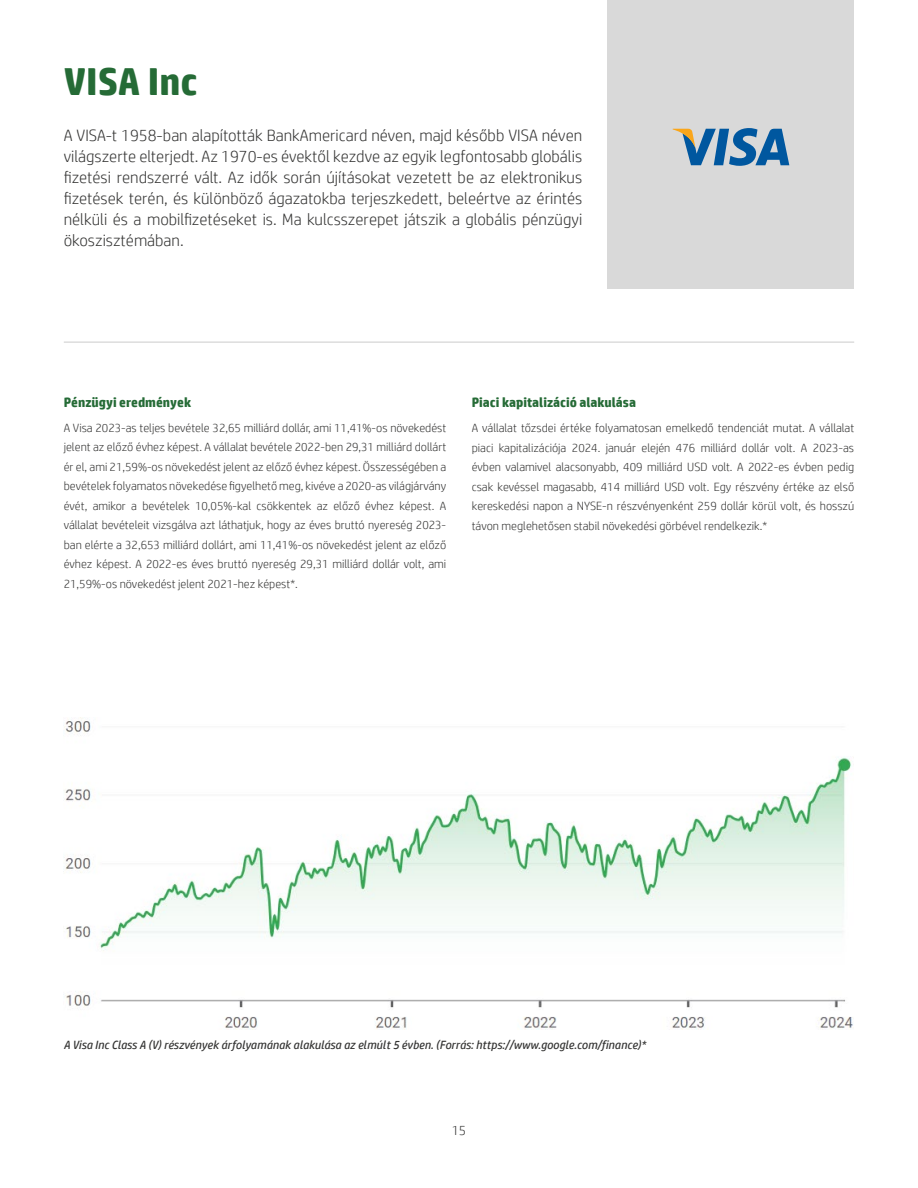
<style>
.page{position:relative;width:918px;height:1188px;background:#fff}
.page>*{position:absolute;margin:0;border:0;box-sizing:border-box;transform-origin:0 0}
.t1{font:700 39px "HP Simplified";color:#256b36}
.t2{font:300 16.5px/21px "HP Simplified";color:#343433;text-align:justify}
.t3{font:700 13.5px "HP Simplified";color:#256b36}
.t4{font:300 13.5px "HP Simplified";color:#343433}
.t5{font:300 12px/19.5px "HP Simplified";color:#343433;text-align:justify}
.t6{font:italic 12px "HP Simplified";color:#343433}
</style>
<div class="page">
<div style="left:608px;top:0;width:246px;height:288px;background:#d9d9d9"></div>
<hr style="left:64px;top:342px;width:790px;height:1px;background:#343433">
<svg style="left:673px;top:128px;width:116px;height:38px"></svg>
<img style="left:64px;top:718px;width:789px;height:311px">
<h1 class="t1" style="left:64px;top:59px;width:135px">VISA Inc</h1>
<p class="t2" style="left:64px;top:125px;width:520px">A VISA-t 1958-ban alapították BankAmericard néven, majd később VISA néven világszerte elterjedt. Az 1970-es évektől kezdve az egyik legfontosabb globális fizetési rendszerré vált. Az idők során újításokat vezetett be az elektronikus fizetések terén, és különböző ágazatokba terjeszkedett, beleértve az érintés nélküli és a mobilfizetéseket is. Ma kulcsszerepet játszik a globális pénzügyi ökoszisztémában.</p>
<p class="t3" style="left:64px;top:394px;width:129px">Pénzügyi eredmények</p>
<p class="t3" style="left:472px;top:394px;width:166px">Piaci kapitalizáció alakulása</p>
<p class="t5" style="left:64px;top:417px;width:384px">A Visa 2023-as teljes bevétele 32,65 milliárd dollár, ami 11,41%-os növekedést jelent az előző évhez képest. A vállalat bevétele 2022-ben 29,31 milliárd dollárt ér el, ami 21,59%-os növekedést jelent az előző évhez képest. Összességében a bevételek folyamatos növekedése figyelhető meg, kivéve a 2020-as világjárvány évét, amikor a bevételek 10,05%-kal csökkentek az előző évhez képest. A vállalat bevételeit vizsgálva azt láthatjuk, hogy az éves bruttó nyereség 2023- ban elérte a 32,653 milliárd dollárt, ami 11,41%-os növekedést jelent az előző évhez képest. A 2022-es éves bruttó nyereség 29,31 milliárd dollár volt, ami 21,59%-os növekedést jelent 2021-hez képest*.</p>
<p class="t5" style="left:472px;top:418px;width:384px">A vállalat tőzsdei értéke folyamatosan emelkedő tendenciát mutat. A vállalat piaci kapitalizációja 2024. január elején 476 milliárd dollár volt. A 2023-as évben valamivel alacsonyabb, 409 milliárd USD volt. A 2022-es évben pedig csak kevéssel magasabb, 414 milliárd USD volt. Egy részvény értéke az első kereskedési napon a NYSE-n részvényenként 259 dollár körül volt, és hosszú távon meglehetősen stabil növekedési görbével rendelkezik.*</p>
<p class="t6" style="left:64px;top:1038px;width:584px">A Visa Inc Class A (V) részvények árfolyamának alakulása az elmúlt 5 évben. (Forrás: https://www.google.com/finance)*</p>
<p class="t4" style="left:452px;top:1123px;width:16px">15</p>
</div>
